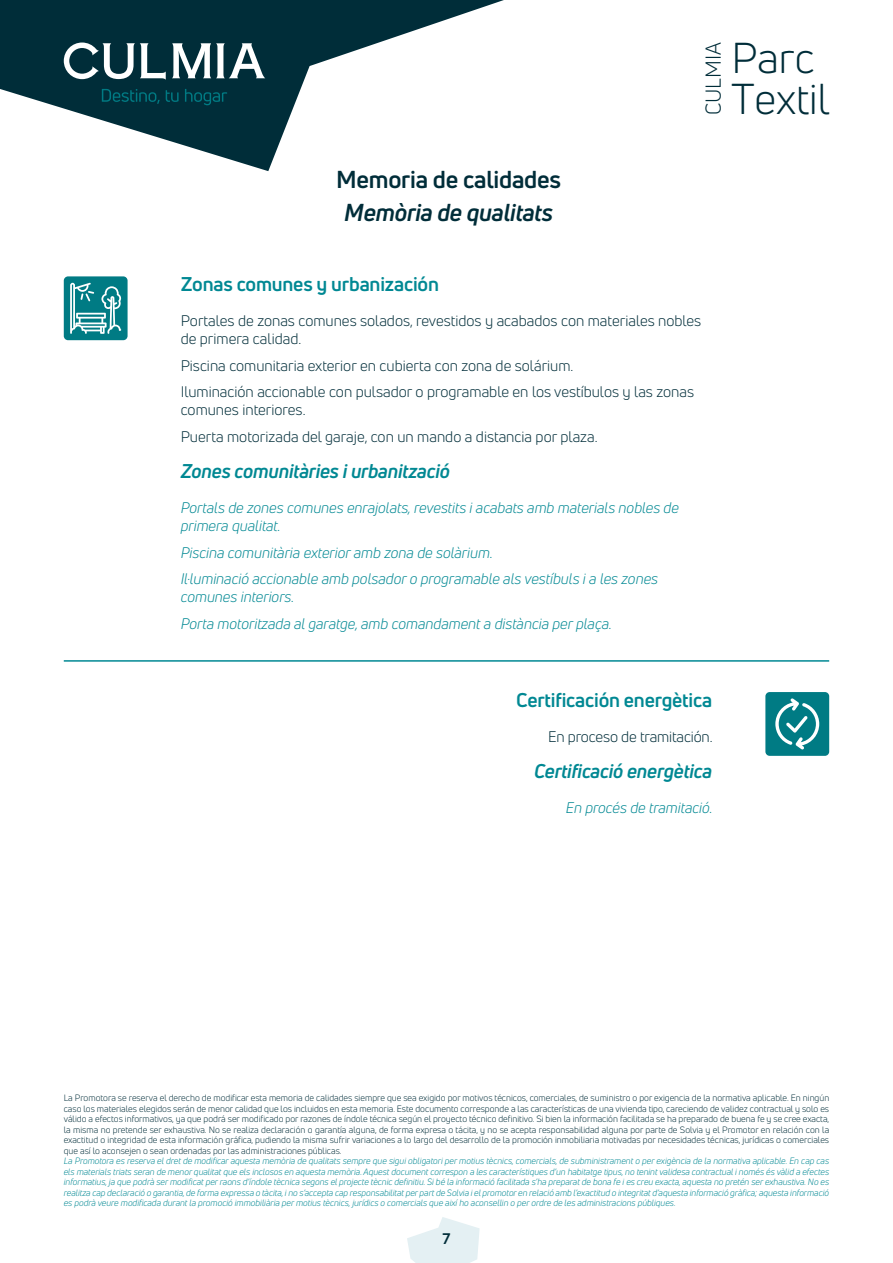
<style>
.page{position:relative;width:893px;height:1263px;background:#fff}
.page>*{position:absolute;margin:0;border:0;box-sizing:border-box;transform-origin:0 0}
.t1{font:42.3px/41.4px "Uni Neue";color:#002d39}
.t2{font:700 24px "Uni Neue";letter-spacing:-.01em;color:#002d39}
.t3{font:italic 700 24px "Uni Neue";letter-spacing:-.01em;color:#002d39}
.t4{font:21.15px "Uni Neue";color:#002d39}
.t5{font:italic 700 19.5px "Uni Neue";letter-spacing:-.01em;color:#008893}
.t6{font:700 19.5px "Uni Neue";letter-spacing:-.01em;color:#008893}
.t7{font:15px/26.5px "Uni Neue";color:#002d39}
.t8{font:italic 15px/26.5px "Uni Neue";color:#008893}
.t9{font:700 15px "Uni Neue";color:#002d39}
.t10{font:9px/10.5px "Uni Neue";color:#002d39;text-align:justify}
.t11{font:italic 9px/10.5px "Uni Neue";color:#008893;text-align:justify}
</style>
<div class="page">
<svg style="left:0;top:0;width:504px;height:171px"></svg>
<svg style="left:407px;top:1217px;width:73px;height:46px"></svg>
<svg style="left:172px;top:43px;width:93px;height:35px"></svg>
<svg style="left:64px;top:43px;width:102px;height:37px"></svg>
<svg style="left:102px;top:89px;width:125px;height:16px;background:#003e49"></svg>
<div style="left:64px;top:276px;width:64px;height:64px;background:#007b84;border-radius:4px"></div>
<svg style="left:70px;top:283px;width:52px;height:51px"></svg>
<div style="left:765px;top:692px;width:64px;height:64px;background:#007b84;border-radius:4px"></div>
<svg style="left:775px;top:698px;width:44px;height:51px"></svg>
<hr style="left:64px;top:660px;width:765px;height:2px;background:#008893">
<h2 class="t2" style="left:336px;top:164px;width:226px">Memoria de calidades</h2>
<h2 class="t3" style="left:344px;top:198px;width:210px">Memòria de qualitats</h2>
<h3 class="t4" style="left:701px;top:115px;width:74px;rotate:-90deg">CULMIA</h3>
<h1 class="t1" style="left:731px;top:37px;width:100px">Parc<br>Textil</h1>
<h3 class="t6" style="left:181px;top:272px;width:260px">Zonas comunes y urbanización</h3>
<h3 class="t7" style="left:181px;top:312px;width:522px;line-height:18px">Portales de zonas comunes solados, revestidos y acabados con materiales nobles de primera calidad.</h3>
<h3 class="t7" style="left:181px;top:352px;width:515px">Piscina comunitaria exterior en cubierta con zona de solárium.<br>Iluminación accionable con pulsador o programable en los vestíbulos y las zonas</h3>
<h3 class="t7" style="left:181px;top:396px;width:418px">comunes interiores.<br>Puerta motorizada del garaje, con un mando a distancia por plaza.</h3>
<h3 class="t5" style="left:181px;top:459px;width:271px">Zones comunitàries i urbanització</h3>
<h3 class="t8" style="left:181px;top:499px;width:500px;line-height:18px">Portals de zones comunes enrajolats, revestits i acabats amb materials nobles de primera qualitat.</h3>
<h3 class="t8" style="left:181px;top:539px;width:479px">Piscina comunitària exterior amb zona de solàrium.<br>Il·luminació accionable amb polsador o programable als vestíbuls i a les zones</h3>
<h3 class="t8" style="left:181px;top:583px;width:433px">comunes interiors.<br>Porta motoritzada al garatge, amb comandament a distància per plaça.</h3>
<h3 class="t6" style="left:516px;top:687px;width:198px">Certificación energètica</h3>
<h3 class="t7" style="left:548px;top:723px;width:166px">En proceso de tramitación.</h3>
<h3 class="t5" style="left:534px;top:759px;width:180px">Certificació energètica</h3>
<h3 class="t8" style="left:566px;top:794px;width:148px">En procés de tramitació.</h3>
<p class="t10" style="left:64px;top:1093px;width:767px">La Promotora se reserva el derecho de modificar esta memoria de calidades siempre que sea exigido por motivos técnicos, comerciales, de suministro o por exigencia de la normativa aplicable. En ningún caso los materiales elegidos serán de menor calidad que los incluidos en esta memoria. Este documento corresponde a las características de una vivienda tipo, careciendo de validez contractual y solo es válido a efectos informativos, ya que podrá ser modificado por razones de índole técnica según el proyecto técnico definitivo. Si bien la información facilitada se ha preparado de buena fe y se cree exacta, la misma no pretende ser exhaustiva. No se realiza declaración o garantía alguna, de forma expresa o tácita, y no se acepta responsabilidad alguna por parte de Solvia y el Promotor en relación con la exactitud o integridad de esta información gráfica, pudiendo la misma sufrir variaciones a lo largo del desarrollo de la promoción inmobiliaria motivadas por necesidades técnicas, jurídicas o comerciales que así lo aconsejen o sean ordenadas por las administraciones públicas.</p>
<p class="t11" style="left:64px;top:1156px;width:767px">La Promotora es reserva el dret de modificar aquesta memòria de qualitats sempre que sigui obligatori per motius tècnics, comercials, de subministrament o per exigència de la normativa aplicable. En cap cas els materials triats seran de menor qualitat que els inclosos en aquesta memòria. Aquest document correspon a les característiques d’un habitatge tipus, no tenint validesa contractual i només és vàlid a efectes informatius, ja que podrà ser modificat per raons d’índole tècnica segons el projecte tècnic definitiu. Si bé la informació facilitada s’ha preparat de bona fe i es creu exacta, aquesta no pretén ser exhaustiva. No es realitza cap declaració o garantia, de forma expressa o tàcita, i no s’accepta cap responsabilitat per part de Solvia i el promotor en relació amb l’exactitud o integritat d’aquesta informació gràfica; aquesta informació es podrà veure modificada durant la promoció immobiliària per motius tècnics, jurídics o comercials que així ho aconsellin o per ordre de les administracions públiques.</p>
<h3 class="t9" style="left:442px;top:1229px;width:10px">7</h3>
</div>
